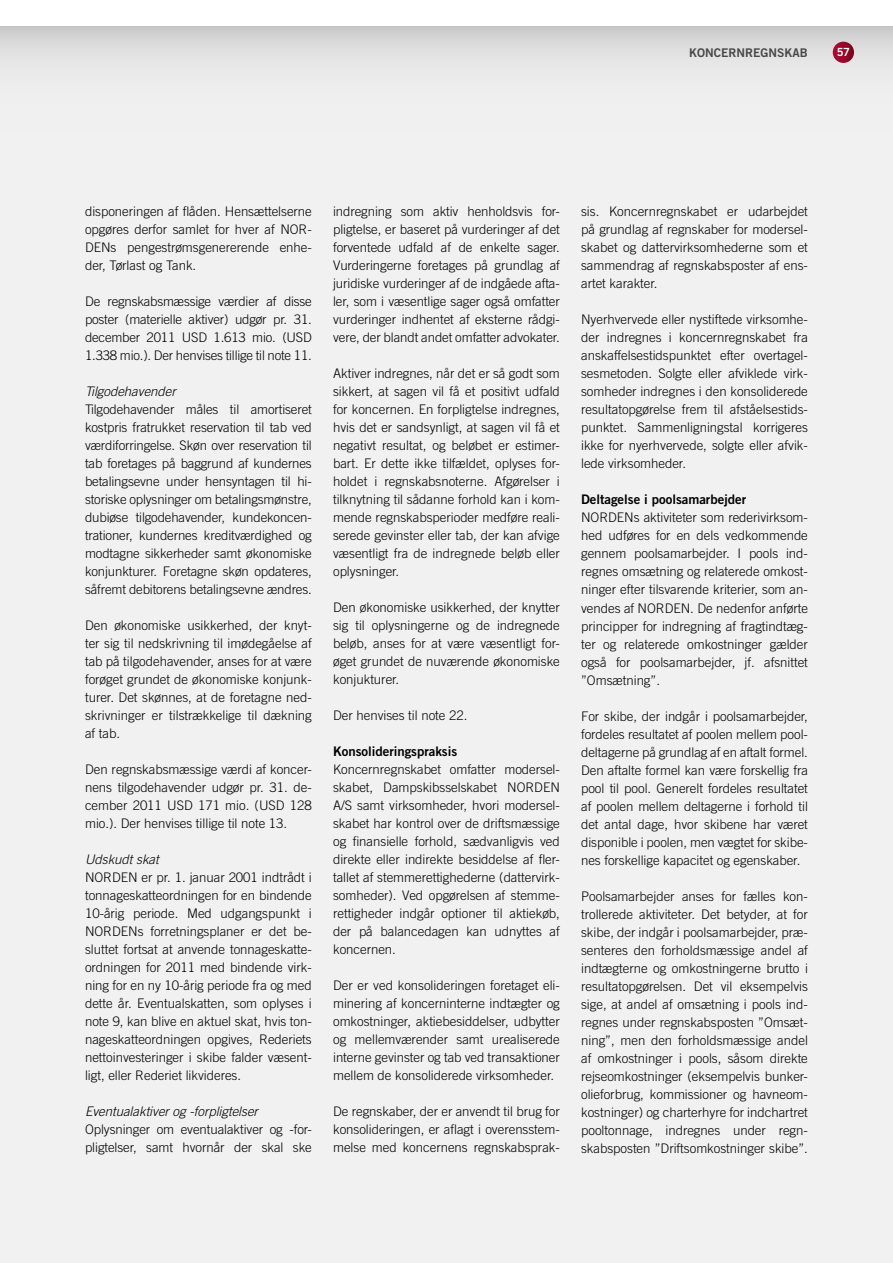
<style>
.page{position:relative;width:893px;height:1263px;background:#fff}
.page>*{position:absolute;margin:0;border:0;box-sizing:border-box;transform-origin:0 0}
.t1{font:300 13.2px/18px "Trade Gothic LT Std";color:#000;text-align:justify}
.t2{font:italic 300 13.2px "Trade Gothic LT Std";color:#000}
.t3{font:13.2px "Trade Gothic LT Std Bd 2";color:#000}
.t4{font:12px "Trade Gothic LT Std Bd 2";color:#484848}
.t5{font:11.25px "Trade Gothic LT Std Bd 2";color:#fff}
</style>
<div class="page">
<div style="left:0;top:26px;width:893px;height:1237px;background:#f1f1f1"></div>
<div style="left:0;top:26px;width:893px;height:146px;background:linear-gradient(to bottom,#dbdbdb,#f8f8f8)"></div>
<svg style="left:833px;top:42px;width:21px;height:21px"></svg>
<p class="t4" style="left:689px;top:45px;width:120px">KONCERNREGNSKAB</p>
<p class="t5" style="left:837px;top:45px;width:15px">57</p>
<p class="t1" style="left:85px;top:202px;width:228px">disponeringen af flåden. Hensættelserne opgøres derfor samlet for hver af NOR-DENs pengestrømsgenererende enhe&shy;der, Tørlast og Tank.</p>
<p class="t1" style="left:85px;top:292px;width:228px">De regnskabsmæssige værdier af disse poster (materielle aktiver) udgør pr. 31. december 2011 USD 1.613 mio. (USD 1.338 mio.). Der henvises tillige til note 11.</p>
<p class="t2" style="left:85px;top:383px;width:92px">Tilgodehavender</p>
<p class="t1" style="left:85px;top:400px;width:228px">Tilgodehavender måles til amortiseret kostpris fratrukket reservation til tab ved værdiforringelse. Skøn over reservation til tab foretages på baggrund af kundernes betalingsevne under hensyntagen til hi&shy;storiske oplysninger om betalingsmønstre, dubiøse tilgodehavender, kundekoncen&shy;trationer, kundernes kreditværdighed og modtagne sikkerheder samt økonomiske konjunkturer. Foretagne skøn opdateres, såfremt debitorens betalingsevne ændres.</p>
<p class="t1" style="left:85px;top:616px;width:228px">Den økonomiske usikkerhed, der knyt&shy;ter sig til nedskrivning til imødegåelse af tab på tilgodehavender, anses for at være forøget grundet de økonomiske konjunk&shy;turer. Det skønnes, at de foretagne ned&shy;skrivninger er tilstrækkelige til dækning af tab.</p>
<p class="t1" style="left:85px;top:760px;width:228px">Den regnskabsmæssige værdi af koncer&shy;nens tilgodehavender udgør pr. 31. de&shy;cember 2011 USD 171 mio. (USD 128 mio.). Der henvises tillige til note 13.</p>
<p class="t2" style="left:85px;top:852px;width:75px">Udskudt skat</p>
<p class="t1" style="left:85px;top:868px;width:228px">NORDEN er pr. 1. januar 2001 indtrådt i tonnageskatteordningen for en bindende 10-årig periode. Med udgangspunkt i NORDENs forretningsplaner er det be&shy;sluttet fortsat at anvende tonnageskatte&shy;ordningen for 2011 med bindende virk&shy;ning for en ny 10-årig periode fra og med dette år. Eventualskatten, som oplyses i note 9, kan blive en aktuel skat, hvis ton&shy;nageskatteordningen opgives, Rederiets nettoinvesteringer i skibe falder væsent&shy;ligt, eller Rederiet likvideres.</p>
<p class="t2" style="left:85px;top:1104px;width:174px">Eventualaktiver og -forpligtelser</p>
<p class="t1" style="left:85px;top:1120px;width:228px">Oplysninger om eventualaktiver og -for&shy;pligtelser, samt hvornår der skal ske</p>
<p class="t1" style="left:333px;top:202px;width:228px">indregning som aktiv henholdsvis for&shy;pligtelse, er baseret på vurderinger af det forventede udfald af de enkelte sager.<br>Vurderingerne foretages på grundlag af juridiske vurderinger af de indgåede afta&shy;ler, som i væsentlige sager også omfatter vurderinger indhentet af eksterne rådgi&shy;vere, der blandt andet omfatter advokater.</p>
<p class="t1" style="left:333px;top:364px;width:228px">Aktiver indregnes, når det er så godt som sikkert, at sagen vil få et positivt udfald for koncernen. En forpligtelse indregnes, hvis det er sandsynligt, at sagen vil få et negativt resultat, og beløbet er estimer&shy;bart. Er dette ikke tilfældet, oplyses for&shy;holdet i regnskabsnoterne. Afgørelser i tilknytning til sådanne forhold kan i kom&shy;mende regnskabsperioder medføre reali&shy;serede gevinster eller tab, der kan afvige væsentligt fra de indregnede beløb eller oplysninger.</p>
<p class="t1" style="left:333px;top:598px;width:228px">Den økonomiske usikkerhed, der knytter sig til oplysningerne og de indregnede beløb, anses for at være væsentligt for&shy;øget grundet de nuværende økonomiske konjukturer.</p>
<p class="t1" style="left:333px;top:706px;width:136px">Der henvises til note 22.</p>
<p class="t3" style="left:333px;top:743px;width:126px">Konsolideringspraksis</p>
<p class="t1" style="left:333px;top:760px;width:228px">Koncernregnskabet omfatter modersel&shy;skabet, Dampskibsselskabet NORDEN A/S samt virksomheder, hvori modersel&shy;skabet har kontrol over de driftsmæssige og finansielle forhold, sædvanligvis ved direkte eller indirekte besiddelse af fler&shy;tallet af stemmerettighederne (dattervirk&shy;somheder). Ved opgørelsen af stemme&shy;rettigheder indgår optioner til aktiekøb, der på balancedagen kan udnyttes af koncernen.</p>
<p class="t1" style="left:333px;top:976px;width:228px">Der er ved konsolideringen foretaget eli&shy;minering af koncerninterne indtægter og omkostninger, aktiebesiddelser, udbytter og mellemværender samt urealiserede interne gevinster og tab ved transaktioner mellem de konsoliderede virksomheder.</p>
<p class="t1" style="left:333px;top:1102px;width:228px">De regnskaber, der er anvendt til brug for konsolideringen, er aflagt i overensstem&shy;melse med koncernens regnskabsprak-</p>
<p class="t1" style="left:581px;top:202px;width:228px">sis. Koncernregnskabet er udarbejdet på grundlag af regnskaber for modersel&shy;skabet og dattervirksomhederne som et sammendrag af regnskabsposter af ens&shy;artet karakter.</p>
<p class="t1" style="left:581px;top:310px;width:228px">Nyerhvervede eller nystiftede virksomhe&shy;der indregnes i koncernregnskabet fra anskaffelsestidspunktet efter overtagel&shy;sesmetoden. Solgte eller afviklede virk&shy;somheder indregnes i den konsoliderede resultatopgørelse frem til afståelsestids&shy;punktet. Sammenligningstal korrigeres ikke for nyerhvervede, solgte eller afvik&shy;lede virksomheder.</p>
<p class="t3" style="left:581px;top:491px;width:167px">Deltagelse i poolsamarbejder</p>
<p class="t1" style="left:581px;top:509px;width:228px">NORDENs aktiviteter som rederivirksom&shy;hed udføres for en dels vedkommende gennem poolsamarbejder. I pools ind&shy;regnes omsætning og relaterede omkost&shy;ninger efter tilsvarende kriterier, som an&shy;vendes af NORDEN. De nedenfor anførte principper for indregning af fragtindtæg&shy;ter og relaterede omkostninger gælder også for poolsamarbejder, jf. afsnittet ”Omsætning”.</p>
<p class="t1" style="left:581px;top:707px;width:228px">For skibe, der indgår i poolsamarbejder, fordeles resultatet af poolen mellem pool&shy;deltagerne på grundlag af en aftalt formel.<br>Den aftalte formel kan være forskellig fra pool til pool. Generelt fordeles resultatet af poolen mellem deltagerne i forhold til det antal dage, hvor skibene har været disponible i poolen, men vægtet for skibe&shy;nes forskellige kapacitet og egenskaber.</p>
<p class="t1" style="left:581px;top:887px;width:228px">Poolsamarbejder anses for fælles kon&shy;trollerede aktiviteter. Det betyder, at for skibe, der indgår i poolsamarbejder, præ&shy;senteres den forholdsmæssige andel af indtægterne og omkostningerne brutto i resultatopgørelsen. Det vil eksempelvis sige, at andel af omsætning i pools ind&shy;regnes under regnskabsposten ”Omsæt&shy;ning”, men den forholdsmæssige andel af omkostninger i pools, såsom direkte rejseomkostninger (eksempelvis bunker&shy;olieforbrug, kommissioner og havneom&shy;kostninger) og charterhyre for indchartret pooltonnage, indregnes under regn&shy;skabsposten ”Driftsomkostninger skibe”.</p>
</div>
